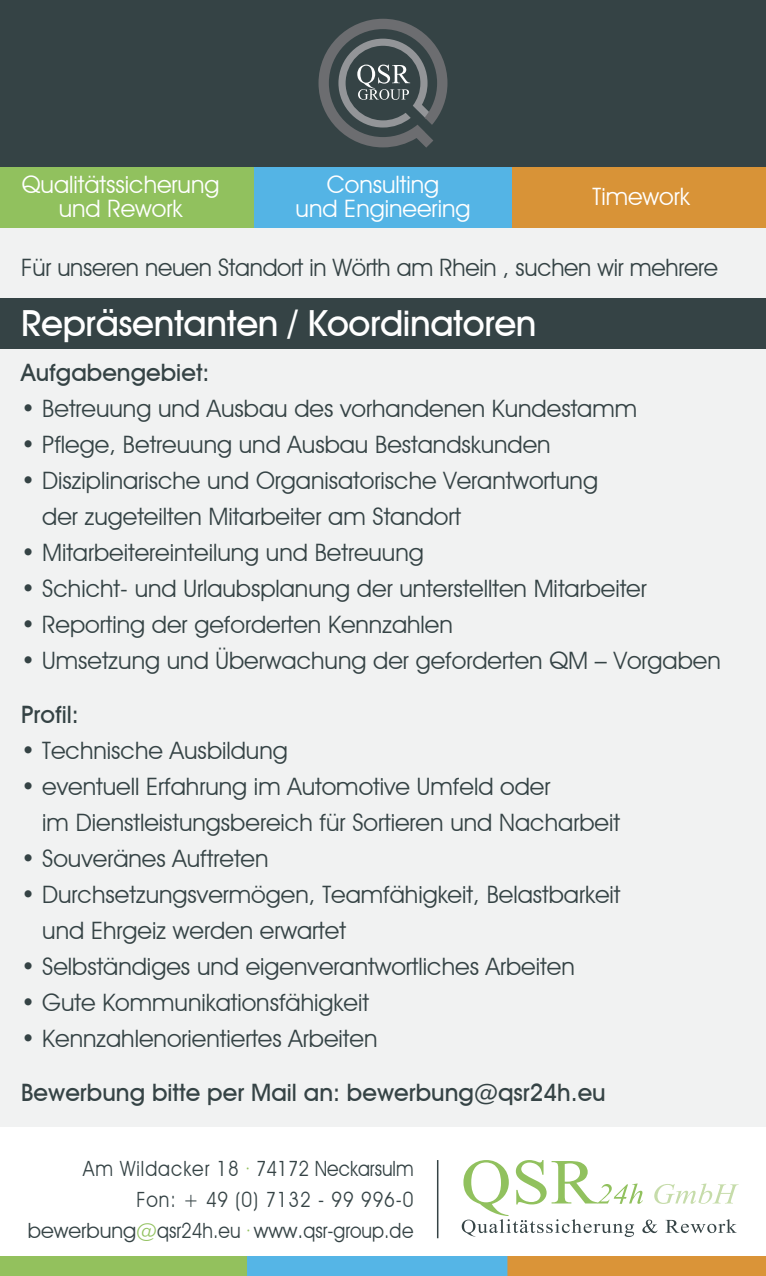
<style>
.page{position:relative;width:766px;height:1276px;background:#fff}
.page>*{position:absolute;margin:0;border:0;box-sizing:border-box;transform-origin:0 0}
.t1{font:500 36px "Avant Garde IT Cby BT";letter-spacing:-.01em;color:#fff}
.t2{font:24px/36px "Avant Garde IT Cby BT";color:#354345}
.t3{font:500 24px "Avant Garde IT Cby BT";color:#354345}
.t4{font:24px/24px "Avant Garde IT Cby BT";color:#fff;text-align:center}
.t5{font:21px/30.9px "Avant Garde IT Cby BT";color:#354345;text-align:right;scale:.9 1}
.s1{color:#91c15e}
</style>
<div class="page">
<div style="left:0;top:191px;width:765px;height:935px;background:#f1f2f2"></div>
<div style="left:0;top:166px;width:254px;height:62px;background:#91c15e"></div>
<div style="left:254px;top:166px;width:258px;height:62px;background:#54b4e5"></div>
<div style="left:512px;top:166px;width:253px;height:62px;background:#d89337"></div>
<hr style="left:437px;top:1160px;width:1px;height:78px;background:#354345">
<img style="left:0;top:1256px;width:765px;height:20px">
<svg style="left:461px;top:1160px;width:277px;height:77px"></svg>
<div style="left:0;top:299px;width:765px;height:50px;background:#354345"></div>
<div style="left:0;top:0;width:765px;height:166px;background:#354345"></div>
<svg style="left:318px;top:19px;width:129px;height:129px"></svg>
<p class="t4" style="left:22px;top:172px;width:199px">Qualitätssicherung und Rework</p>
<p class="t4" style="left:295px;top:172px;width:176px">Consulting<br>und Engineering</p>
<p class="t4" style="left:592px;top:184px;width:99px">Timework</p>
<p class="t2" style="left:21px;top:249px;width:698px">Für unseren neuen Standort in Wörth am Rhein , suchen wir mehrere</p>
<h1 class="t1" style="left:21px;top:301px;width:516px">Repräsentanten / Koordinatoren</h1>
<p class="t3" style="left:21px;top:358px;width:190px">Aufgabengebiet:</p>
<p class="t2" style="left:21px;top:390px;width:617px">• Betreuung und Ausbau des vorhandenen Kundestamm</p>
<p class="t2" style="left:21px;top:426px;width:530px">• Pflege, Betreuung und Ausbau Bestandskunden</p>
<p class="t2" style="left:42px;top:462px;width:557px;text-indent:-21px">• Disziplinarische und Organisatorische Verantwortung der zugeteilten Mitarbeiter am Standort</p>
<p class="t2" style="left:21px;top:534px;width:404px">• Mitarbeitereinteilung und Betreuung</p>
<p class="t2" style="left:21px;top:570px;width:627px">• Schicht- und Urlaubsplanung der unterstellten Mitarbeiter</p>
<p class="t2" style="left:21px;top:606px;width:433px">• Reporting der geforderten Kennzahlen</p>
<p class="t2" style="left:21px;top:642px;width:701px">• Umsetzung und Überwachung der geforderten QM – Vorgaben</p>
<p class="t3" style="left:21px;top:700px;width:59px">Profil:</p>
<p class="t2" style="left:21px;top:732px;width:268px">• Technische Ausbildung</p>
<p class="t2" style="left:42px;top:768px;width:579px;text-indent:-21px">• eventuell Erfahrung im Automotive Umfeld oder<br>im Dienstleistungsbereich für Sortieren und Nacharbeit</p>
<p class="t2" style="left:21px;top:840px;width:249px">• Souveränes Auftreten</p>
<p class="t2" style="left:42px;top:876px;width:579px;text-indent:-21px">• Durchsetzungsvermögen, Teamfähigkeit, Belastbarkeit und Ehrgeiz werden erwartet</p>
<p class="t2" style="left:21px;top:948px;width:555px">• Selbständiges und eigenverantwortliches Arbeiten</p>
<p class="t2" style="left:21px;top:984px;width:349px">• Gute Kommunikationsfähigkeit</p>
<p class="t2" style="left:21px;top:1020px;width:357px">• Kennzahlenorientiertes Arbeiten</p>
<p class="t3" style="left:21px;top:1078px;width:586px">Bewerbung bitte per Mail an: bewerbung@qsr24h.eu</p>
<p class="t5" style="left:28px;top:1152px;width:430px">Am Wildacker 18 <span class="s1">·</span> 74172 Neckarsulm<br>Fon: + 49 (0) 7132 - 99 996-0 bewerbung<span class="s1">@</span>qsr24h.eu <span class="s1">·</span>www.qsr-group.de</p>
</div>
